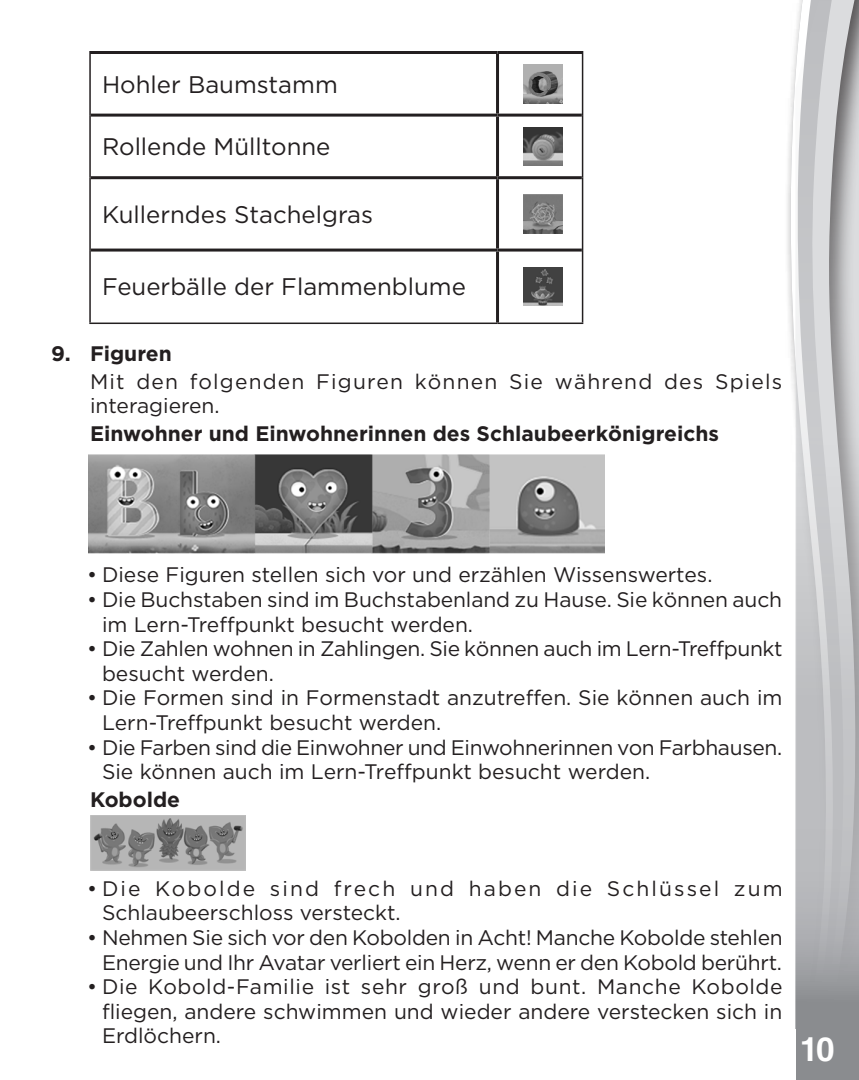
<style>
.page{position:relative;width:859px;height:1080px;background:#fff}
.page>*{position:absolute;margin:0;border:0;box-sizing:border-box;transform-origin:0 0}
.t1{font:700 33px "Helvetica";color:#fff}
.t2{font:700 33px "Helvetica";color:#fff}
.LF_text_02{font:24px "Gotham HTF";color:#231f20}
.LF_text_02-2{font:21px/24.6px "Gotham HTF";color:#231f20}
.LF_text_02-3{font:21px/24.6px "Gotham HTF";letter-spacing:.1em;color:#231f20}
.LF_text_02-4{font:700 21px "Gotham HTF";color:#231f20}
.LF_text_02-5{font:21px/24.6px "Gotham HTF";letter-spacing:.055em;color:#231f20}
</style>
<div class="page">
<div style="left:783px;top:0;width:76px;height:1080px;background:#231f20;opacity:.75"></div>
<svg style="left:790px;top:0;width:5px;height:1029px"></svg>
<svg style="left:795px;top:0;width:64px;height:1080px;background:#bdbec1"></svg>
<div style="left:738px;top:1029px;width:57px;height:51px;background:#fff"></div>
<img style="left:89px;top:454px;width:516px;height:100px">
<img style="left:90px;top:816px;width:156px;height:54px">
<hr style="left:89px;top:51px;width:408px;height:3px;background:#231f20">
<hr style="left:497px;top:51px;width:86px;height:3px;background:#231f20">
<hr style="left:496px;top:54px;width:3px;height:60px;background:#231f20">
<hr style="left:91px;top:114px;width:406px;height:3px;background:#231f20">
<hr style="left:497px;top:114px;width:85px;height:3px;background:#231f20">
<hr style="left:496px;top:117px;width:3px;height:59px;background:#231f20">
<hr style="left:91px;top:176px;width:406px;height:3px;background:#231f20">
<hr style="left:497px;top:176px;width:85px;height:3px;background:#231f20">
<hr style="left:496px;top:179px;width:3px;height:70px;background:#231f20">
<hr style="left:91px;top:249px;width:406px;height:3px;background:#231f20">
<hr style="left:497px;top:249px;width:85px;height:3px;background:#231f20">
<hr style="left:496px;top:252px;width:3px;height:71px;background:#231f20">
<hr style="left:89px;top:54px;width:2px;height:61px;background:#231f20">
<hr style="left:582px;top:54px;width:1px;height:61px;background:#231f20">
<hr style="left:89px;top:115px;width:2px;height:63px;background:#231f20">
<hr style="left:582px;top:115px;width:1px;height:63px;background:#231f20">
<hr style="left:89px;top:178px;width:2px;height:72px;background:#231f20">
<hr style="left:582px;top:178px;width:1px;height:72px;background:#231f20">
<hr style="left:89px;top:250px;width:2px;height:73px;background:#231f20">
<hr style="left:582px;top:250px;width:1px;height:73px;background:#231f20">
<hr style="left:89px;top:323px;width:408px;height:1px;background:#231f20">
<hr style="left:497px;top:323px;width:86px;height:1px;background:#231f20">
<img style="left:524px;top:64px;width:38px;height:39px">
<img style="left:524px;top:127px;width:38px;height:39px">
<img style="left:524px;top:195px;width:38px;height:38px">
<img style="left:524px;top:267px;width:38px;height:39px">
<p class="LF_text_02" style="left:102px;top:71px;width:237px">Hohler Baumstamm</p>
<p class="LF_text_02" style="left:102px;top:133px;width:230px">Rollende Mülltonne</p>
<p class="LF_text_02" style="left:102px;top:201px;width:272px">Kullerndes Stachelgras</p>
<p class="LF_text_02" style="left:102px;top:274px;width:365px">Feuerbälle der Flammenblume</p>
<p class="LF_text_02-4" style="left:51px;top:341px;width:122px">9. Figuren</p>
<p class="LF_text_02-5" style="left:90px;top:368px;width:694px">Mit den folgenden Figuren können Sie während des Spiels interagieren.</p>
<p class="LF_text_02-4" style="left:90px;top:422px;width:630px">Einwohner und Einwohnerinnen des Schlaubeerkönigreichs</p>
<p class="LF_text_02-2" style="left:87px;top:562px;width:627px">• Diese Figuren stellen sich vor und erzählen Wissenswertes.</p>
<p class="LF_text_02-2" style="left:102px;top:587px;width:682px;text-indent:-15px">• Die Buchstaben sind im Buchstabenland zu Hause. Sie können auch im Lern-Treffpunkt besucht werden.</p>
<p class="LF_text_02-2" style="left:102px;top:636px;width:682px;text-indent:-15px">• Die Zahlen wohnen in Zahlingen. Sie können auch im Lern-Treffpunkt besucht werden.</p>
<p class="LF_text_02-2" style="left:102px;top:685px;width:682px;text-indent:-15px">• Die Formen sind in Formenstadt anzutreffen. Sie können auch im<br>Lern-Treffpunkt besucht werden.</p>
<p class="LF_text_02-2" style="left:102px;top:735px;width:682px;text-indent:-15px">• Die Farben sind die Einwohner und Einwohnerinnen von Farbhausen.<br>Sie können auch im Lern-Treffpunkt besucht werden.</p>
<p class="LF_text_02-4" style="left:90px;top:787px;width:92px">Kobolde</p>
<p class="LF_text_02-3" style="left:102px;top:876px;width:682px;text-indent:-15px">• Die Kobolde sind frech und haben die Schlüssel zum<br>Schlaubeerschloss versteckt.</p>
<p class="LF_text_02-2" style="left:87px;top:925px;width:697px;text-align:right">• Nehmen Sie sich vor den Kobolden in Acht! Manche Kobolde stehlen<br>Energie und Ihr Avatar verliert ein Herz, wenn er den Kobold berührt.</p>
<p class="LF_text_02-2" style="left:102px;top:974px;width:682px;text-align:justify;text-indent:-15px">• Die Kobold-Familie ist sehr groß und bunt. Manche Kobolde fliegen, andere schwimmen und wieder andere verstecken sich in Erdlöchern.</p>
<h1 class="t1" style="left:809px;top:1021px;width:40px">10<sup>10</sup></h1>
<h1 class="t2" style="left:800px;top:1029px;width:36px">10</h1>
</div>
